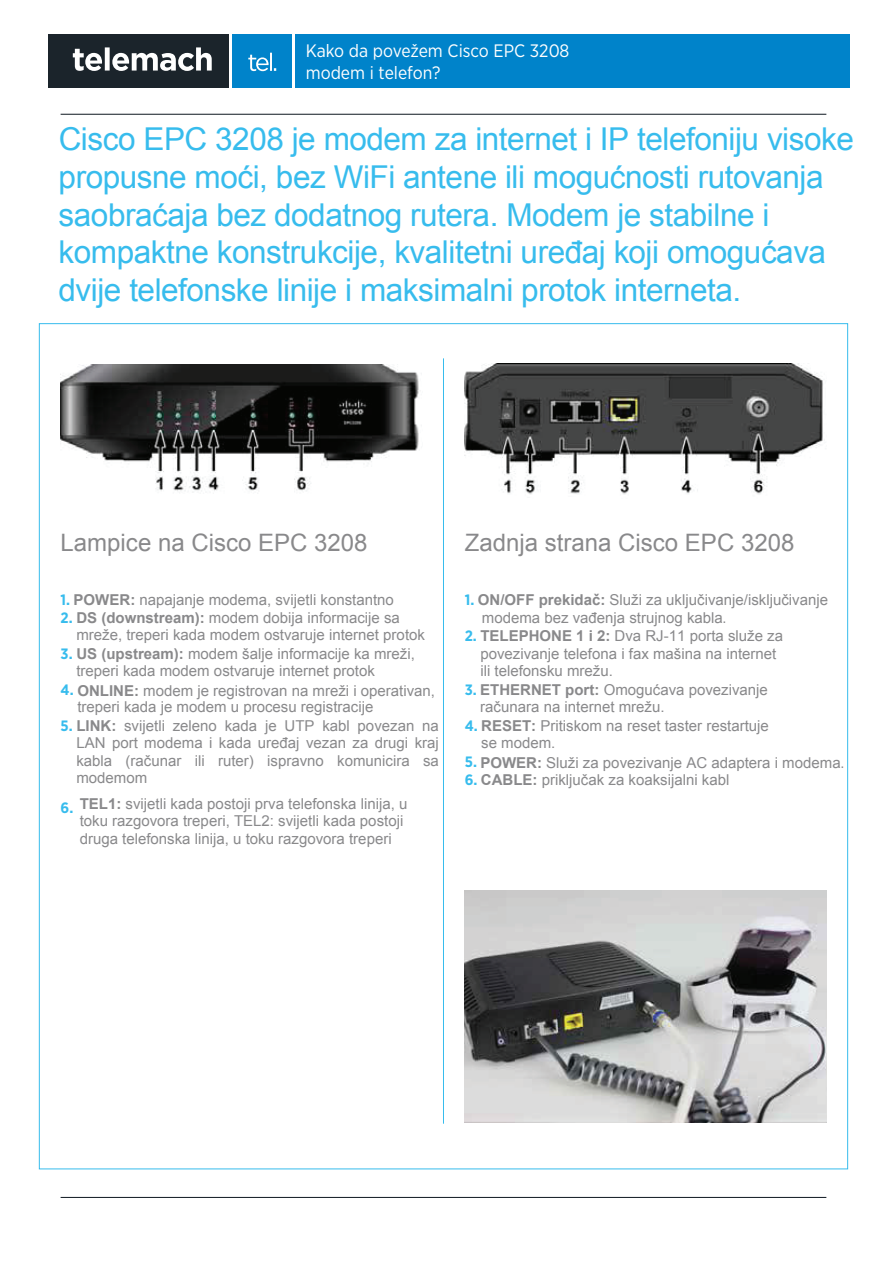
<style>
.page{position:relative;width:893px;height:1263px;background:#fff}
.page>*{position:absolute;margin:0;border:0;box-sizing:border-box;transform-origin:0 0}
.t1{font:31.5px/37.8px "Arial";letter-spacing:-.015em;color:#37bced}
.t2{font:24px "Arial";color:#89898b}
.t3{font:18px/21.6px "Gotham Narrow";color:#fff}
.t4{font:15px/17.4px "Arial";color:#89898b}
.s1{font-family:"Gotham Narrow";font-weight:700;color:#37bced}
.s2{font-weight:700}
.s3{font-family:"Gotham Narrow"}
</style>
<div class="page">
<div style="left:295px;top:34px;width:555px;height:54px;background:#0083ca"></div>
<div style="left:48px;top:34px;width:181px;height:54px;background:#1b242b"></div>
<svg style="left:73px;top:47px;width:139px;height:24px"></svg>
<div style="left:232px;top:34px;width:60px;height:54px;background:#0083ca"></div>
<svg style="left:248px;top:53px;width:28px;height:18px"></svg>
<hr style="left:61px;top:114px;width:765px;height:1px;background:#0d1720">
<hr style="left:61px;top:1197px;width:765px;height:1px;background:#0d1720">
<hr style="left:443px;top:358px;width:1px;height:766px;background:#37bced">
<img style="left:61px;top:364px;width:358px;height:129px">
<img style="left:465px;top:364px;width:358px;height:131px">
<img style="left:465px;top:891px;width:361px;height:231px">
<p class="t3" style="left:306px;top:40px;width:265px">Kako da povežem Cisco EPC 3208 modem i telefon?</p>
<p class="t1" style="left:59px;top:120px;width:796px">Cisco EPC 3208 je modem za internet i IP telefoniju visoke propusne moći, bez WiFi antene ili mogućnosti rutovanja saobraćaja bez dodatnog rutera. Modem je stabilne i kompaktne konstrukcije, kvalitetni uređaj koji omogućava dvije telefonske linije i maksimalni protok interneta.</p>
<h2 class="t2" style="left:61px;top:526px;width:308px">Lampice na Cisco EPC 3208</h2>
<h2 class="t2" style="left:465px;top:526px;width:331px">Zadnja strana Cisco EPC 3208</h2>
<p class="t4" style="left:61px;top:591px;width:335px"><span class="s1">1.</span> <span class="s2">POWER:</span> napajanje modema, svijetli konstantno</p>
<p class="t4" style="left:76px;top:609px;width:350px;line-height:16.8px;text-indent:-16px"><span class="s1">2.</span> <span class="s2">DS (downstream):</span> modem dobija informacije sa mreže, treperi kada modem ostvaruje internet protok</p>
<p class="t4" style="left:76px;top:646px;width:340px;line-height:16.8px;text-indent:-16px"><span class="s1">3.</span> <span class="s2">US (upstream):</span> modem šalje informacije ka mreži, treperi kada modem ostvaruje internet protok</p>
<p class="t4" style="left:77px;top:682px;width:359px;line-height:16.8px;text-indent:-17px"><span class="s1">4.</span> <span class="s2">ONLINE:</span> modem je registrovan na mreži i operativan, treperi kada je modem u procesu registracije</p>
<p class="t4" style="left:76px;top:717px;width:364px;text-align:justify;text-indent:-16px"><span class="s1">5.</span> <span class="s2">LINK:</span> svijetli zeleno kada je UTP kabl povezan na LAN port modema i kada uređaj vezan za drugi kraj kabla (računar ili ruter) ispravno komunicira sa modemom</p>
<p class="t4" style="left:80px;top:795px;width:329px;text-indent:-19px"><span class="s1">6.</span> <span class="s2">TEL1:</span> svijetli kada postoji prva telefonska linija, u toku razgovora treperi, TEL2: svijetli kada postoji druga telefonska linija, u toku razgovora treperi</p>
<p class="t4" style="left:482px;top:591px;width:348px;line-height:17.9px;text-indent:-17px"><span class="s1">1.</span> <span class="s2">ON/OFF prekidač:</span> Služi za uključivanje/isključivanje modema bez vađenja strujnog kabla<span class="s3">.</span></p>
<p class="t4" style="left:480px;top:627px;width:304px;text-indent:-16px"><span class="s1">2.</span> <span class="s2">TELEPHONE 1 i 2:</span> Dva RJ-11 porta služe za povezivanje telefona i fax mašina na internet ili telefonsku mrežu.</p>
<p class="t4" style="left:480px;top:682px;width:289px;line-height:16.8px;text-indent:-15px"><span class="s1">3.</span> <span class="s2">ETHERNET port:</span> Omogućava povezivanje računara na internet mrežu.</p>
<p class="t4" style="left:481px;top:718px;width:289px;line-height:16.8px;text-indent:-16px"><span class="s1">4.</span> <span class="s2">RESET:</span> Pritiskom na reset taster restartuje se modem.</p>
<p class="t4" style="left:465px;top:754px;width:381px"><span class="s1">5.</span> <span class="s2">POWER:</span> Služi za povezivanje AC adaptera i modema<span class="s3">.</span></p>
<p class="t4" style="left:465px;top:771px;width:266px"><span class="s1">6.</span> <span class="s2">CABLE:</span> priključak za koaksijalni kabl</p>
</div>
